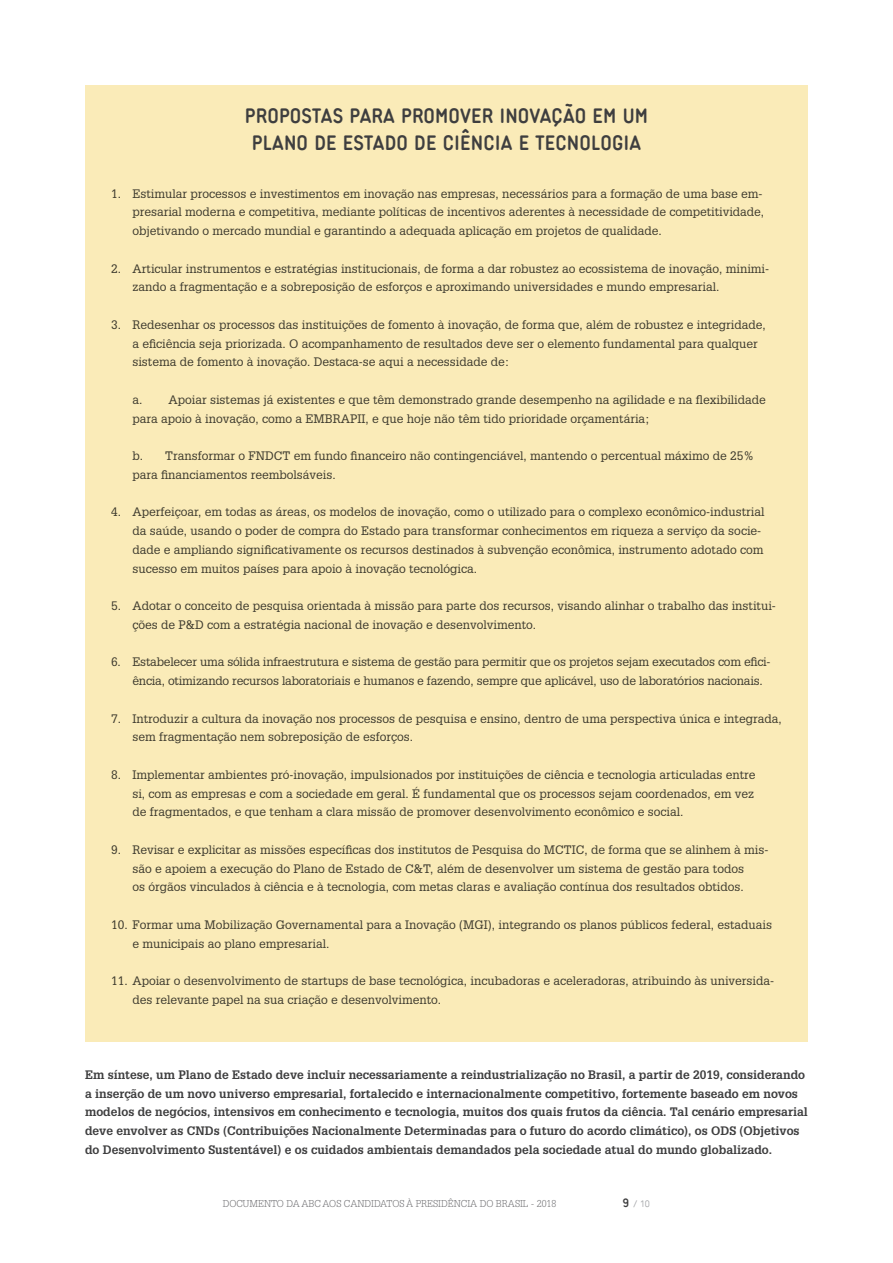
<style>
.page{position:relative;width:893px;height:1263px;background:#fff}
.page>*{position:absolute;margin:0;border:0;box-sizing:border-box;transform-origin:0 0}
.t1{font:22.5px/27px "mini Tipo";letter-spacing:-.025em;color:#3e3e3f;text-align:center}
.t2{font:12px/18.8px "Glypha LT Std";color:#3e3e3f}
.Texto_padrão{font:700 12px/18.8px "Glypha LT Std";color:#3e3e3f}
.t3{font:300 10.5px "mini Tipo";color:#9d9fa2}
.t4{font:300 9.75px "Glypha LT Std";color:#69696c}
.s1{font-weight:400;font-size:12.75px;color:#3e3e3f}
</style>
<div class="page">
<div style="left:85px;top:85px;width:723px;height:956px;background:#faebb8"></div>
<p class="t1" style="left:245px;top:101px;width:405px">PROPOSTAS PARA PROMOVER INOVAÇÃO EM UM<br>PLANO DE ESTADO DE CIÊNCIA E TECNOLOGIA</p>
<p class="t2" style="left:132px;top:184px;width:633px;text-indent:-21px">1. Estimular processos e investimentos em inovação nas empresas, necessários para a formação de uma base em&shy;presarial moderna e competitiva, mediante políticas de incentivos aderentes à necessidade de competitividade, objetivando o mercado mundial e garantindo a adequada aplicação em projetos de qualidade.</p>
<p class="t2" style="left:132px;top:259px;width:638px;text-indent:-21px">2. Articular instrumentos e estratégias institucionais, de forma a dar robustez ao ecossistema de inovação, minimi&shy;zando a fragmentação e a sobreposição de esforços e aproximando universidades e mundo empresarial.</p>
<p class="t2" style="left:132px;top:315px;width:635px;text-indent:-21px">3. Redesenhar os processos das instituições de fomento à inovação, de forma que, além de robustez e integridade, a eficiência seja priorizada. O acompanhamento de resultados deve ser o elemento fundamental para qualquer sistema de fomento à inovação. Destaca-se aqui a necessidade de:</p>
<p class="t2" style="left:132px;top:390px;width:635px">a. Apoiar sistemas já existentes e que têm demonstrado grande desempenho na agilidade e na flexibilidade para apoio à inovação, como a EMBRAPII, e que hoje não têm tido prioridade orçamentária;</p>
<p class="t2" style="left:132px;top:446px;width:623px">b. Transformar o FNDCT em fundo financeiro não contingenciável, mantendo o percentual máximo de 25% para financiamentos reembolsáveis.</p>
<p class="t2" style="left:132px;top:502px;width:633px;text-indent:-21px">4. Aperfeiçoar, em todas as áreas, os modelos de inovação, como o utilizado para o complexo econômico-industrial da saúde, usando o poder de compra do Estado para transformar conhecimentos em riqueza a serviço da socie&shy;dade e ampliando significativamente os recursos destinados à subvenção econômica, instrumento adotado com sucesso em muitos países para apoio à inovação tecnológica.</p>
<p class="t2" style="left:132px;top:596px;width:645px;text-indent:-21px">5. Adotar o conceito de pesquisa orientada à missão para parte dos recursos, visando alinhar o trabalho das institui&shy;ções de P&amp;D com a estratégia nacional de inovação e desenvolvimento.</p>
<p class="t2" style="left:132px;top:652px;width:640px;text-indent:-21px">6. Estabelecer uma sólida infraestrutura e sistema de gestão para permitir que os projetos sejam executados com efici&shy;ência, otimizando recursos laboratoriais e humanos e fazendo, sempre que aplicável, uso de laboratórios nacionais.</p>
<p class="t2" style="left:132px;top:709px;width:651px;text-indent:-21px">7. Introduzir a cultura da inovação nos processos de pesquisa e ensino, dentro de uma perspectiva única e integrada, sem fragmentação nem sobreposição de esforços.</p>
<p class="t2" style="left:132px;top:765px;width:625px;text-align:justify;text-indent:-21px">8. Implementar ambientes pró-inovação, impulsionados por instituições de ciência e tecnologia articuladas entre si, com as empresas e com a sociedade em geral. É fundamental que os processos sejam coordenados, em vez de fragmentados, e que tenham a clara missão de promover desenvolvimento econômico e social.</p>
<p class="t2" style="left:111px;top:840px;width:659px;text-align:center">9. Revisar e explicitar as missões específicas dos institutos de Pesquisa do MCTIC, de forma que se alinhem à mis&shy;são e apoiem a execução do Plano de Estado de C&amp;T, além de desenvolver um sistema de gestão para todos<br>os órgãos vinculados à ciência e à tecnologia, com metas claras e avaliação contínua dos resultados obtidos.</p>
<p class="t2" style="left:132px;top:915px;width:641px;text-indent:-21px">10. Formar uma Mobilização Governamental para a Inovação (MGI), integrando os planos públicos federal, estaduais e municipais ao plano empresarial.</p>
<p class="t2" style="left:132px;top:971px;width:643px;text-indent:-21px">11. Apoiar o desenvolvimento de startups de base tecnológica, incubadoras e aceleradoras, atribuindo às universida&shy;des relevante papel na sua criação e desenvolvimento.</p>
<p class="Texto_padrão" style="left:85px;top:1065px;width:724px">Em síntese, um Plano de Estado deve incluir necessariamente a reindustrialização no Brasil, a partir de 2019, considerando a inserção de um novo universo empresarial, fortalecido e internacionalmente competitivo, fortemente baseado em novos modelos de negócios, intensivos em conhecimento e tecnologia, muitos dos quais frutos da ciência. Tal cenário empresarial deve envolver as CNDs (Contribuições Nacionalmente Determinadas para o futuro do acordo climático), os ODS (Objetivos do Desenvolvimento Sustentável) e os cuidados ambientais demandados pela sociedade atual do mundo globalizado.</p>
<p class="t4" style="left:223px;top:1197px;width:335px">DOCUMENTO DA ABC AOS CANDIDATOS À PRESIDÊNCIA DO BRASIL - 2018</p>
<p class="t3" style="left:622px;top:1197px;width:29px"><span class="s1">9</span> / 10</p>
</div>
